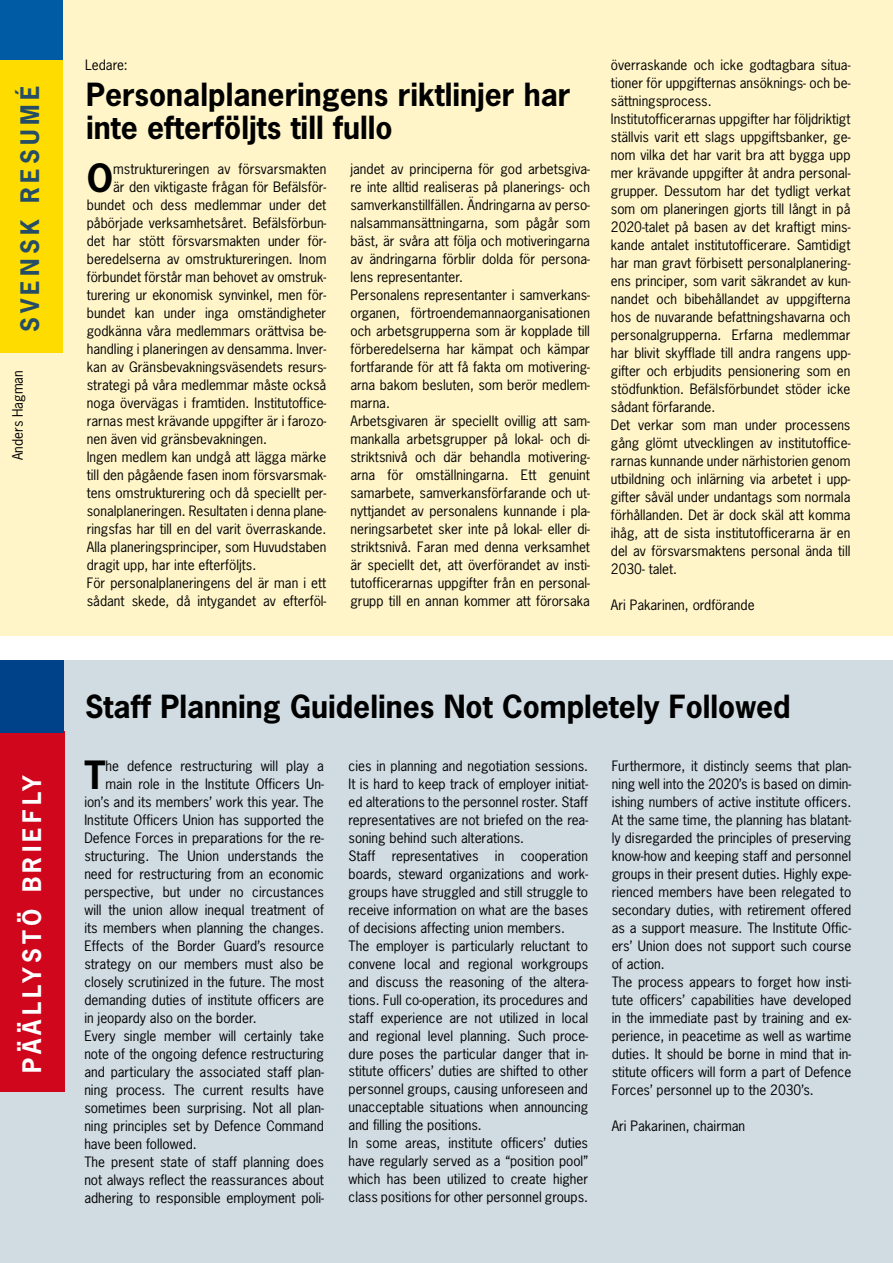
<style>
.page{position:relative;width:893px;height:1263px;background:#fff}
.page>*{position:absolute;margin:0;border:0;box-sizing:border-box;transform-origin:0 0}
.t1{font:700 36.6px "News Gothic Std";color:#000}
.t2{font:700 30px/33px "News Gothic Std";color:#000}
.t3{font:700 24px "News Gothic Std";letter-spacing:.18em;color:#fff}
.t4{font:700 24px "News Gothic Std";letter-spacing:.18em;color:#254d65}
.t5{font:13.5px/18px "News Gothic Std";color:#000}
</style>
<div class="page">
<div style="left:0;top:0;width:893px;height:635px;background:#fff5c9"></div>
<div style="left:0;top:660px;width:893px;height:603px;background:#d0dbe2"></div>
<div style="left:0;top:731px;width:64px;height:361px;background:#d0071c"></div>
<div style="left:0;top:60px;width:63px;height:293px;background:#ffdc00"></div>
<div style="left:0;top:0;width:63px;height:60px;background:#005aa4"></div>
<div style="left:0;top:660px;width:64px;height:72px;background:#00428a"></div>
<h3 class="t4" style="left:14px;top:332px;width:248px;rotate:-90deg">SVENSK RESUMÉ</h3>
<p class="t5" style="left:9px;top:460px;width:91px;rotate:-90deg">Anders Hagman</p>
<h3 class="t3" style="left:16px;top:1073px;width:300px;rotate:-90deg">PÄÄLLYSTÖ BRIEFLY</h3>
<p class="t5" style="left:85px;top:56px;width:44px">Ledare:</p>
<h2 class="t2" style="left:86px;top:77px;width:486px">Personalplaneringens riktlinjer har inte efterföljts till fullo</h2>
<h1 class="t1" style="left:87px;top:154px;width:28px">O</h1>
<p class="t5" style="left:113px;top:160px;width:215px">mstruktureringen av försvarsmakten</p>
<p class="t5" style="left:113px;top:178px;width:215px">är den viktigaste frågan för Befälsför-</p>
<p class="t5" style="left:87px;top:196px;width:241px">bundet och dess medlemmar under det</p>
<p class="t5" style="left:87px;top:214px;width:241px">påbörjade verksamhetsåret. Befälsförbun-</p>
<p class="t5" style="left:87px;top:232px;width:241px">det har stött försvarsmakten under för-</p>
<p class="t5" style="left:87px;top:250px;width:241px">beredelserna av omstruktureringen. Inom</p>
<p class="t5" style="left:87px;top:268px;width:241px">förbundet förstår man behovet av omstruk-</p>
<p class="t5" style="left:87px;top:286px;width:241px">turering ur ekonomisk synvinkel, men för-</p>
<p class="t5" style="left:87px;top:304px;width:241px">bundet kan under inga omständigheter</p>
<p class="t5" style="left:87px;top:322px;width:241px">godkänna våra medlemmars orättvisa be-</p>
<p class="t5" style="left:87px;top:340px;width:241px">handling i planeringen av densamma. Inver-</p>
<p class="t5" style="left:87px;top:358px;width:241px">kan av Gränsbevakningsväsendets resurs-</p>
<p class="t5" style="left:87px;top:376px;width:241px">strategi på våra medlemmar måste också</p>
<p class="t5" style="left:87px;top:394px;width:241px">noga övervägas i framtiden. Institutoffice-</p>
<p class="t5" style="left:87px;top:412px;width:241px">rarnas mest krävande uppgifter är i farozo-</p>
<p class="t5" style="left:87px;top:430px;width:182px">nen även vid gränsbevakningen.</p>
<p class="t5" style="left:87px;top:448px;width:241px">Ingen medlem kan undgå att lägga märke</p>
<p class="t5" style="left:87px;top:466px;width:241px">till den pågående fasen inom försvarsmak-</p>
<p class="t5" style="left:87px;top:484px;width:241px">tens omstrukturering och då speciellt per-</p>
<p class="t5" style="left:87px;top:502px;width:241px">sonalplaneringen. Resultaten i denna plane-</p>
<p class="t5" style="left:87px;top:520px;width:241px">ringsfas har till en del varit överraskande.</p>
<p class="t5" style="left:87px;top:538px;width:241px">Alla planeringsprinciper, som Huvudstaben</p>
<p class="t5" style="left:87px;top:556px;width:171px">dragit upp, har inte efterföljts.</p>
<p class="t5" style="left:87px;top:574px;width:241px">För personalplaneringens del är man i ett</p>
<p class="t5" style="left:87px;top:592px;width:241px">sådant skede, då intygandet av efterföl-</p>
<p class="t5" style="left:350px;top:160px;width:241px">jandet av principerna för god arbetsgiva&shy;re inte alltid realiseras på planerings- och samverkanstillfällen. Ändringarna av perso&shy;nalsammansättningarna, som pågår som bäst, är svåra att följa och motiveringarna av ändringarna förblir dolda för persona&shy;lens representanter.<br>Personalens representanter i samverkans&shy;organen, förtroendemannaorganisationen och arbetsgrupperna som är kopplade till förberedelserna har kämpat och kämpar fortfarande för att få fakta om motivering&shy;arna bakom besluten, som berör medlem&shy;marna.<br>Arbetsgivaren är speciellt ovillig att sam&shy;mankalla arbetsgrupper på lokal- och di&shy;striktsnivå och där behandla motivering&shy;arna för omställningarna. Ett genuint samarbete, samverkansförfarande och ut&shy;nyttjandet av personalens kunnande i pla&shy;neringsarbetet sker inte på lokal- eller di&shy;striktsnivå. Faran med denna verksamhet är speciellt det, att överförandet av insti&shy;tutofficerarnas uppgifter från en personal&shy;grupp till en annan kommer att förorsaka</p>
<p class="t5" style="left:611px;top:56px;width:241px">överraskande och icke godtagbara situa&shy;tioner för uppgifternas ansöknings- och be&shy;sättningsprocess.<br>Institutofficerarnas uppgifter har följdriktigt ställvis varit ett slags uppgiftsbanker, ge&shy;nom vilka det har varit bra att bygga upp mer krävande uppgifter åt andra personal&shy;grupper. Dessutom har det tydligt verkat som om planeringen gjorts till långt in på 2020-talet på basen av det kraftigt mins&shy;kande antalet institutofficerare. Samtidigt har man gravt förbisett personalplanering&shy;ens principer, som varit säkrandet av kun&shy;nandet och bibehållandet av uppgifterna hos de nuvarande befattningshavarna och personalgrupperna. Erfarna medlemmar har blivit skyfflade till andra rangens upp&shy;gifter och erbjudits pensionering som en stödfunktion. Befälsförbundet stöder icke sådant förfarande.<br>Det verkar som man under processens gång glömt utvecklingen av institutoffice&shy;rarnas kunnande under närhistorien genom utbildning och inlärning via arbetet i upp&shy;gifter såväl under undantags som normala förhållanden. Det är dock skäl att komma ihåg, att de sista institutofficerarna är en del av försvarsmaktens personal ända till 2030- talet.</p>
<p class="t5" style="left:611px;top:596px;width:145px">Ari Pakarinen, ordförande</p>
<h2 class="t2" style="left:85px;top:689px;width:707px">Staff Planning Guidelines Not Completely Followed</h2>
<p class="t5" style="left:612px;top:756px;width:241px">Furthermore, it distincly seems that plan&shy;ning well into the 2020’s is based on dimin&shy;ishing numbers of active institute officers.<br>At the same time, the planning has blatant&shy;ly disregarded the principles of preserving know-how and keeping staff and personnel groups in their present duties. Highly expe&shy;rienced members have been relegated to secondary duties, with retirement offered as a support measure. The Institute Offic&shy;ers’ Union does not support such course of action.<br>The process appears to forget how insti&shy;tute officers’ capabilities have developed in the immediate past by training and ex&shy;perience, in peacetime as well as wartime duties. It should be borne in mind that in&shy;stitute officers will form a part of Defence Forces’ personnel up to the 2030’s.</p>
<p class="t5" style="left:612px;top:1116px;width:135px">Ari Pakarinen, chairman</p>
<h1 class="t1" style="left:84px;top:750px;width:23px">T</h1>
<p class="t5" style="left:105px;top:756px;width:220px">he defence restructuring will play a</p>
<p class="t5" style="left:349px;top:756px;width:241px">cies in planning and negotiation sessions.<br>It is hard to keep track of employer initiat&shy;ed alterations to the personnel roster. Staff representatives are not briefed on the rea&shy;soning behind such alterations.<br>Staff representatives in cooperation boards, steward organizations and work&shy;groups have struggled and still struggle to receive information on what are the bases of decisions affecting union members.<br>The employer is particularly reluctant to convene local and regional workgroups and discuss the reasoning of the altera&shy;tions. Full co-operation, its procedures and staff experience are not utilized in local and regional level planning. Such proce&shy;dure poses the particular danger that in&shy;stitute officers’ duties are shifted to other personnel groups, causing unforeseen and unacceptable situations when announcing and filling the positions.<br>In some areas, institute officers’ duties have regularly served as a “position pool” which has been utilized to create higher class positions for other personnel groups.</p>
<p class="t5" style="left:105px;top:774px;width:220px">main role in the Institute Officers Un-</p>
<p class="t5" style="left:84px;top:792px;width:241px">ion’s and its members’ work this year. The</p>
<p class="t5" style="left:84px;top:810px;width:241px">Institute Officers Union has supported the</p>
<p class="t5" style="left:84px;top:828px;width:241px">Defence Forces in preparations for the re-</p>
<p class="t5" style="left:84px;top:846px;width:241px">structuring. The Union understands the</p>
<p class="t5" style="left:84px;top:864px;width:241px">need for restructuring from an economic</p>
<p class="t5" style="left:84px;top:882px;width:241px">perspective, but under no circustances</p>
<p class="t5" style="left:84px;top:900px;width:241px">will the union allow inequal treatment of</p>
<p class="t5" style="left:84px;top:918px;width:241px">its members when planning the changes.</p>
<p class="t5" style="left:84px;top:936px;width:241px">Effects of the Border Guard’s resource</p>
<p class="t5" style="left:84px;top:954px;width:241px">strategy on our members must also be</p>
<p class="t5" style="left:84px;top:972px;width:241px">closely scrutinized in the future. The most</p>
<p class="t5" style="left:84px;top:990px;width:241px">demanding duties of institute officers are</p>
<p class="t5" style="left:84px;top:1008px;width:174px">in jeopardy also on the border.</p>
<p class="t5" style="left:84px;top:1026px;width:241px">Every single member will certainly take</p>
<p class="t5" style="left:84px;top:1044px;width:241px">note of the ongoing defence restructuring</p>
<p class="t5" style="left:84px;top:1062px;width:241px">and particulary the associated staff plan-</p>
<p class="t5" style="left:84px;top:1080px;width:241px">ning process. The current results have</p>
<p class="t5" style="left:84px;top:1098px;width:241px">sometimes been surprising. Not all plan-</p>
<p class="t5" style="left:84px;top:1116px;width:241px">ning principles set by Defence Command</p>
<p class="t5" style="left:84px;top:1134px;width:114px">have been followed.</p>
<p class="t5" style="left:84px;top:1152px;width:241px">The present state of staff planning does</p>
<p class="t5" style="left:84px;top:1170px;width:241px">not always reflect the reassurances about</p>
<p class="t5" style="left:84px;top:1188px;width:241px">adhering to responsible employment poli-</p>
</div>
